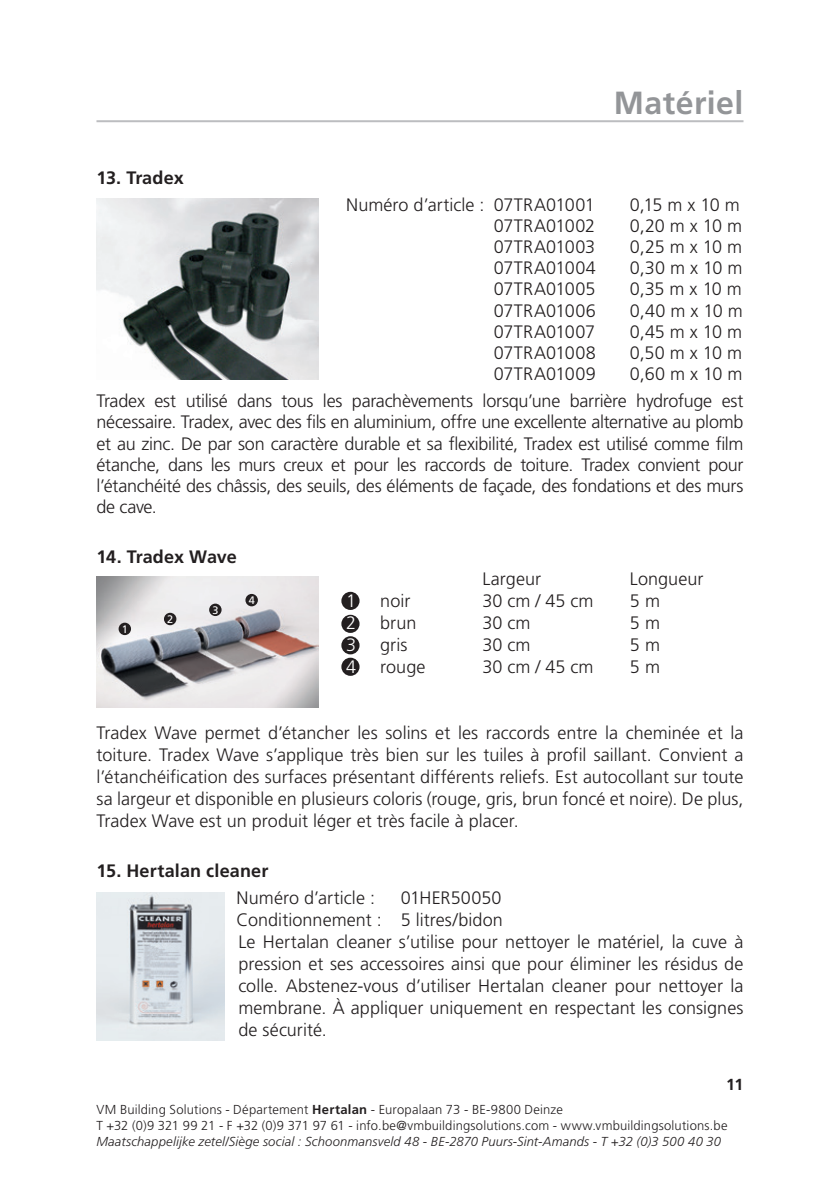
<style>
.page{position:relative;width:840px;height:1191px;background:#fff}
.page>*{position:absolute;margin:0;border:0;box-sizing:border-box;transform-origin:0 0}
.t1{font:700 32px "Frutiger LT Pro";letter-spacing:.015em;color:#939598}
.t2{font:300 18px/22px "Frutiger LT Pro";color:#231f20;text-align:justify}
.t3{font:700 18px "Frutiger LT Pro";letter-spacing:.01em;color:#231f20}
.t4{font:300 18px "Frutiger LT Pro";letter-spacing:.02em;color:#231f20}
.t5{font:300 18px "Frutiger LT Pro";color:#fff}
.t6{font:700 16px "Frutiger LT Pro";color:#231f20}
.t7{font:300 13px/15.6px "Frutiger LT Pro";letter-spacing:.015em;color:#231f20}
.t8{font:italic 300 13px "Frutiger LT Pro";letter-spacing:.01em;color:#231f20}
.t9{font:10.8px "Frutiger LT Pro";color:#fff}
.s1{font-weight:700}
</style>
<div class="page">
<hr style="left:96px;top:120px;width:647px;height:2px;background:#bcbdc0">
<div style="left:341px;top:592px;width:18px;height:18px;background:#231f20;border-radius:50%"></div>
<div style="left:341px;top:615px;width:18px;height:18px;background:#231f20;border-radius:50%"></div>
<div style="left:341px;top:636px;width:18px;height:18px;background:#231f20;border-radius:50%"></div>
<div style="left:341px;top:657px;width:18px;height:19px;background:#231f20;border-radius:50%"></div>
<img style="left:96px;top:576px;width:222px;height:132px">
<div style="left:118px;top:622px;width:13px;height:13px;background:#231f20;border-radius:50%"></div>
<div style="left:164px;top:613px;width:12px;height:12px;background:#231f20;border-radius:50%"></div>
<div style="left:209px;top:603px;width:12px;height:13px;background:#231f20;border-radius:50%"></div>
<div style="left:245px;top:594px;width:13px;height:12px;background:#231f20;border-radius:50%"></div>
<img style="left:96px;top:893px;width:128px;height:147px">
<img style="left:96px;top:198px;width:222px;height:182px">
<p class="t3" style="left:96px;top:167px;width:89px">13. Tradex</p>
<h1 class="t1" style="left:613px;top:83px;width:131px">Matériel</h1>
<p class="t2" style="left:346px;top:193px;width:250px">Numéro d’article : 07TRA01001</p>
<p class="t2" style="left:629px;top:193px;width:111px">0,15 m x 10 m</p>
<p class="t2" style="left:493px;top:215px;width:103px">07TRA01002</p>
<p class="t2" style="left:629px;top:215px;width:114px">0,20 m x 10 m</p>
<p class="t2" style="left:493px;top:236px;width:103px">07TRA01003</p>
<p class="t2" style="left:629px;top:236px;width:114px">0,25 m x 10 m</p>
<p class="t4" style="left:493px;top:257px;width:104px">07TRA01004</p>
<p class="t2" style="left:629px;top:257px;width:114px">0,30 m x 10 m</p>
<p class="t2" style="left:493px;top:278px;width:103px">07TRA01005</p>
<p class="t2" style="left:629px;top:278px;width:113px">0,35 m x 10 m</p>
<p class="t4" style="left:493px;top:300px;width:103px">07TRA01006</p>
<p class="t2" style="left:629px;top:299px;width:114px">0,40 m x 10 m</p>
<p class="t2" style="left:493px;top:321px;width:103px">07TRA01007</p>
<p class="t2" style="left:629px;top:321px;width:114px">0,45 m x 10 m</p>
<p class="t4" style="left:493px;top:342px;width:103px">07TRA01008</p>
<p class="t2" style="left:629px;top:342px;width:114px">0,50 m x 10 m</p>
<p class="t2" style="left:493px;top:363px;width:103px">07TRA01009</p>
<p class="t2" style="left:96px;top:361px;width:648px;line-height:26.8px;text-align:right">0,60 m x 10 m<br>Tradex est utilisé dans tous les parachèvements lorsqu’une barrière hydrofuge est</p>
<p class="t2" style="left:96px;top:411px;width:648px;line-height:21.2px">nécessaire. Tradex, avec des fils en aluminium, offre une excellente alternative au plomb et au zinc. De par son caractère durable et sa flexibilité, Tradex est utilisé comme film étanche, dans les murs creux et pour les raccords de toiture. Tradex convient pour l’étanchéité des châssis, des seuils, des éléments de façade, des fondations et des murs de cave.</p>
<p class="t3" style="left:96px;top:546px;width:142px">14. Tradex Wave</p>
<p class="t2" style="left:482px;top:568px;width:60px">Largeur</p>
<p class="t2" style="left:629px;top:568px;width:75px">Longueur</p>
<p class="t5" style="left:346px;top:590px;width:12px">1</p>
<p class="t2" style="left:380px;top:590px;width:32px">noir</p>
<p class="t2" style="left:482px;top:590px;width:112px">30 cm / 45 cm</p>
<p class="t2" style="left:629px;top:590px;width:32px">5 m</p>
<p class="t5" style="left:346px;top:612px;width:12px">2</p>
<p class="t2" style="left:380px;top:612px;width:38px">brun</p>
<p class="t2" style="left:482px;top:612px;width:50px">30 cm</p>
<p class="t2" style="left:629px;top:612px;width:32px">5 m</p>
<p class="t5" style="left:346px;top:634px;width:12px">3</p>
<p class="t2" style="left:380px;top:634px;width:29px">gris</p>
<p class="t2" style="left:482px;top:634px;width:50px">30 cm</p>
<p class="t2" style="left:629px;top:634px;width:32px">5 m</p>
<p class="t5" style="left:346px;top:656px;width:12px">4</p>
<p class="t2" style="left:380px;top:656px;width:47px">rouge</p>
<p class="t2" style="left:482px;top:656px;width:112px">30 cm / 45 cm</p>
<p class="t2" style="left:629px;top:656px;width:32px">5 m</p>
<p class="t9" style="left:248px;top:593px;width:8px">4</p>
<p class="t9" style="left:212px;top:603px;width:8px">3</p>
<p class="t9" style="left:167px;top:612px;width:8px">2</p>
<p class="t9" style="left:122px;top:622px;width:8px">1</p>
<p class="t2" style="left:96px;top:722px;width:648px">Tradex Wave permet d’étancher les solins et les raccords entre la cheminée et la toiture. Tradex Wave s’applique très bien sur les tuiles à profil saillant. Convient a l’étanchéification des surfaces présentant différents reliefs. Est autocollant sur toute sa largeur et disponible en plusieurs coloris (rouge, gris, brun foncé et noire). De plus, Tradex Wave est un produit léger et très facile à placer.</p>
<p class="t3" style="left:96px;top:859px;width:173px">15. Hertalan cleaner</p>
<p class="t2" style="left:236px;top:887px;width:140px">Numéro d’article :</p>
<p class="t2" style="left:236px;top:887px;width:508px;text-align:left;text-indent:164px">01HER50050<br>Conditionnement : 5 litres/bidon<br>Le Hertalan cleaner s’utilise pour nettoyer le matériel, la cuve à pression et ses accessoires ainsi que pour éliminer les résidus de colle. Abstenez-vous d’utiliser Hertalan cleaner pour nettoyer la membrane. À appliquer uniquement en respectant les consignes de sécurité.</p>
<p class="t6" style="left:725px;top:1074px;width:19px">11</p>
<p class="t7" style="left:96px;top:1102px;width:632px">VM Building Solutions - Département <span class="s1">Hertalan</span> - Europalaan 73 - BE-9800 Deinze<br>T +32 (0)9 321 99 21 - F +32 (0)9 371 97 61 - info.be@vmbuildingsolutions.com - www.vmbuildingsolutions.be</p>
<p class="t8" style="left:96px;top:1133px;width:625px">Maatschappelijke zetel/Siège social : Schoonmansveld 48 - BE-2870 Puurs-Sint-Amands - T +32 (0)3 500 40 30</p>
</div>
